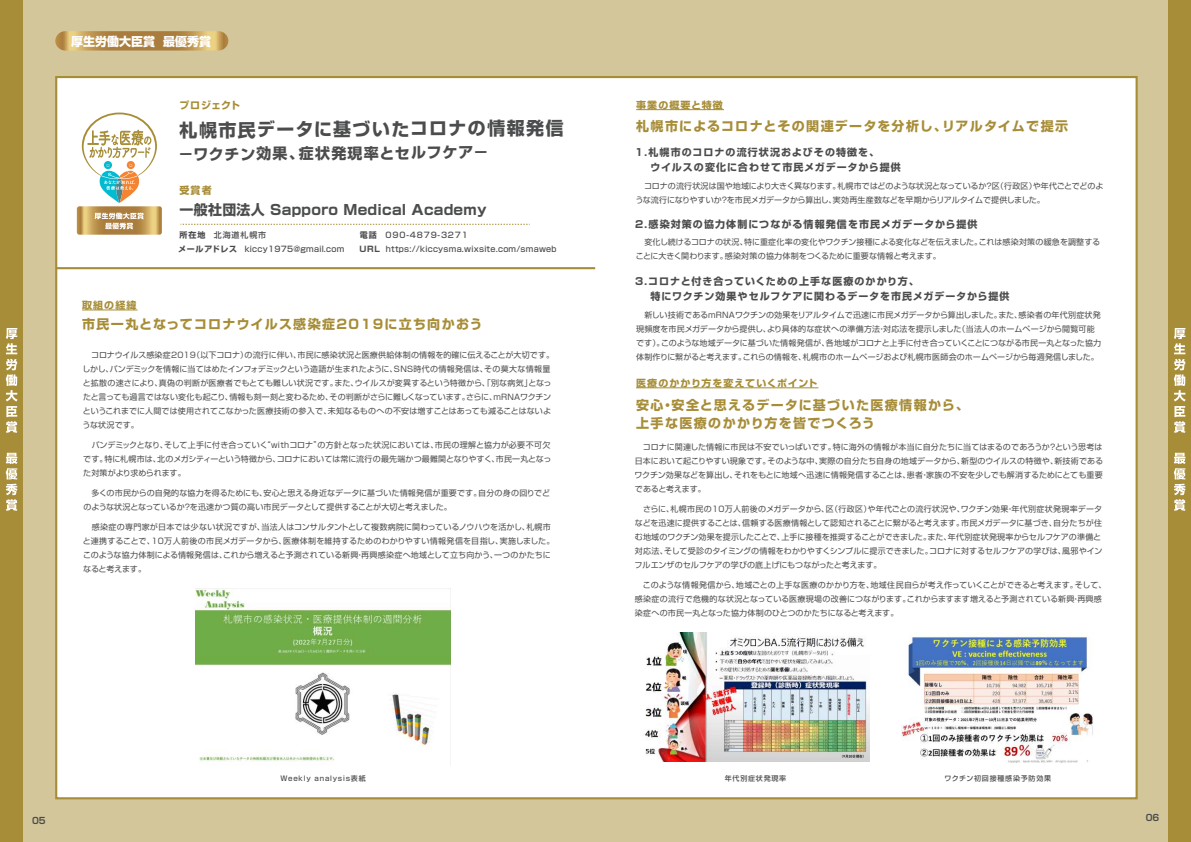
<style>
.page{position:relative;width:1191px;height:842px;background:#fff}
.page>*{position:absolute;margin:0;border:0;box-sizing:border-box;transform-origin:0 0}
.t1{font:700 18px "Shin Go Pro";letter-spacing:.07em;color:#4b4c4d}
.t2{font:700 15px "Shin Go Pro";letter-spacing:.05em;color:#4b4c4d}
.t3{font:700 14px "Shin Go Pro";letter-spacing:.02em;color:#4b4c4d}
.t4{font:700 13px/18px "Shin Go Pro";letter-spacing:.1em;color:#a78d37}
.t5{font:800 12px "Shin Go Pro";color:#fff}
.t6{font:700 10px/15px "Shin Go Pro";letter-spacing:.1em;color:#4b4c4d}
.t7{font:700 10px "Shin Go Pro";letter-spacing:.105em;color:#a78d37}
.t8{font:700 9px "Shin Go Pro De";color:#494a4b}
.t9{font:8px/14px "Shin Go Pro";letter-spacing:.005em;color:#4b4c4d}
.t10{font:500 8px "Shin Go Pro";letter-spacing:.03em;color:#4b4c4d}
.t11{font:500 8px "Shin Go Pro";letter-spacing:.11em;color:#4b4c4d}
.t12{font:700 8px "Shin Go Pro";color:#4b4c4d}
.t13{font:500 7px "Shin Go Pro";letter-spacing:.11em;color:#4b4c4d}
.s1{font-weight:700}
</style>
<div class="page">
<div style="left:0;top:0;width:1190px;height:842px;background:#d3c69b"></div>
<div style="left:0;top:0;width:23px;height:842px;background:#a78d37"></div>
<div style="left:1168px;top:0;width:23px;height:842px;background:#a78d37"></div>
<div style="left:55px;top:76px;width:1082px;height:723px;background:#fff;border:2px solid #a78d37"></div>
<hr style="left:56px;top:267px;width:539px;height:2px;background:#a78d37">
<svg style="left:6px;top:328px;width:12px;height:105px"></svg>
<svg style="left:6px;top:453px;width:12px;height:58px"></svg>
<svg style="left:1174px;top:328px;width:11px;height:105px"></svg>
<svg style="left:1173px;top:453px;width:12px;height:58px"></svg>
<svg style="left:55px;top:31px;width:173px;height:20px;background:#bd9653"></svg>
<hr style="left:82px;top:310px;width:56px;height:1px;background:#a78d37">
<hr style="left:636px;top:109px;width:88px;height:1px;background:#a78d37">
<hr style="left:636px;top:388px;width:182px;height:1px;background:#a78d37">
<svg style="left:180px;top:224px;width:350px;height:1px"></svg>
<svg style="left:77px;top:113px;width:85px;height:122px"></svg>
<img style="left:195px;top:589px;width:255px;height:176px">
<img style="left:644px;top:632px;width:225px;height:129px">
<img style="left:901px;top:632px;width:193px;height:130px">
<h3 class="t5" style="left:71px;top:32px;width:141px">厚生労働大臣賞 最優秀賞</h3>
<p class="t7" style="left:179px;top:97px;width:62px">プロジェクト</p>
<h1 class="t1" style="left:180px;top:115px;width:386px">札幌市民データに基づいたコロナの情報発信</h1>
<h2 class="t2" style="left:179px;top:141px;width:312px">－ワクチン効果、症状発現率とセルフケア－</h2>
<p class="t7" style="left:179px;top:183px;width:34px">受賞者</p>
<p class="t10" style="left:180px;top:228px;width:88px"><span class="s1">所在地</span> 北海道札幌市</p>
<h3 class="t3" style="left:179px;top:199px;width:308px">一般社団法人 Sapporo Medical Academy</h3>
<p class="t12" style="left:360px;top:228px;width:18px">電話</p>
<p class="t11" style="left:385px;top:228px;width:84px">090-4879-3271</p>
<p class="t7" style="left:82px;top:297px;width:56px">取組の経緯</p>
<p class="t10" style="left:178px;top:242px;width:168px"><span class="s1">メールアドレス</span> kiccy1975@gmail.com</p>
<p class="t10" style="left:359px;top:242px;width:199px"><span class="s1">URL</span> https://kiccysma.wixsite.com/smaweb</p>
<h3 class="t4" style="left:82px;top:314px;width:402px">市民一丸となってコロナウイルス感染症2019に立ち向かおう</h3>
<p class="t7" style="left:636px;top:97px;width:88px">事業の概要と特徴</p>
<h3 class="t4" style="left:636px;top:115px;width:433px">札幌市によるコロナとその関連データを分析し、リアルタイムで提示</h3>
<p class="t6" style="left:639px;top:144px;width:263px;text-indent:-5px">１．札幌市のコロナの流行状況およびその特徴を、<br>　ウイルスの変化に合わせて市民メガデータから提供</p>
<p class="t9" style="left:635px;top:178px;width:469px;text-indent:9px">コロナの流行状況は国や地域により大きく異なります。札幌市ではどのような状況となっているか？区（行政区）や年代ごとでどのような流行になりやすいか？を市民メガデータから算出し、実効再生産数などを早期からリアルタイムで提供しました。</p>
<p class="t9" style="left:636px;top:234px;width:466px">　変化し続けるコロナの状況、特に重症化率の変化やワクチン接種による変化などを伝えました。これは感染対策の緩急を調整することに大きく関わります。感染対策の協力体制をつくるために重要な情報と考えます。</p>
<p class="t6" style="left:635px;top:273px;width:376px">3．コロナと付き合っていくための上手な医療のかかり方、<br>　 特にワクチン効果やセルフケアに関わるデータを市民メガデータから提供</p>
<p class="t9" style="left:636px;top:307px;width:467px">　新しい技術であるmRNAワクチンの効果をリアルタイムで迅速に市民メガデータから算出しました。また、感染者の年代別症状発現頻度を市民メガデータから提供し、より具体的な症状への準備方法・対応法を提示しました（当法人のホームページから閲覧可能です）。このような地域データに基づいた情報発信が、各地域がコロナと上手に付き合っていくことにつながる市民一丸となった協力</p>
<p class="t6" style="left:635px;top:216px;width:344px">2．感染対策の協力体制につながる情報発信を市民メガデータから提供</p>
<p class="t9" style="left:91px;top:347px;width:464px">コロナウイルス感染症2019（以下コロナ）の流行に伴い、市民に感染状況と医療供給体制の情報を的確に伝えることが大切です。</p>
<p class="t9" style="left:636px;top:349px;width:464px">体制作りに繋がると考えます。これらの情報を、札幌市のホームページおよび札幌市医師会のホームページから毎週発信しました。</p>
<p class="t9" style="left:83px;top:361px;width:470px">しかし、パンデミックを情報に当てはめたインフォデミックという造語が生まれたように、SNS時代の情報発信は、その莫大な情報量と拡散の速さにより、真偽の判断が医療者でもとても難しい状況です。また、ウイルスが変異するという特徴から、「別な病気」となったと言っても過言ではない変化も起こり、情報も刻一刻と変わるため、その判断がさらに難しくなっています。さらに、mRNAワクチンというこれまでに人間では使用されてこなかった医療技術の参入で、未知なるものへの不安は増すことはあっても減ることはないような状況です。</p>
<p class="t9" style="left:83px;top:437px;width:469px">　パンデミックとなり、そして上手に付き合っていく“withコロナ”の方針となった状況においては、市民の理解と協力が必要不可欠です。特に札幌市は、北のメガシティーという特徴から、コロナにおいては常に流行の最先端かつ最難関となりやすく、市民一丸となった対策がより求められます。</p>
<p class="t9" style="left:83px;top:485px;width:468px">　多くの市民からの自発的な協力を得るためにも、安心と思える身近なデータに基づいた情報発信が重要です。自分の身の回りでどのような状況となっているか？を迅速かつ質の高い市民データとして提供することが大切と考えました。</p>
<p class="t9" style="left:83px;top:519px;width:473px">　感染症の専門家が日本では少ない状況ですが、当法人はコンサルタントとして複数病院に関わっているノウハウを活かし、札幌市と連携することで、10万人前後の市民メガデータから、医療体制を維持するためのわかりやすい情報発信を目指し、実施しました。このような協力体制による情報発信は、これから増えると予測されている新興・再興感染症へ地域として立ち向かう、一つのかたちになると考えます。</p>
<p class="t7" style="left:636px;top:375px;width:183px">医療のかかり方を変えていくポイント</p>
<h3 class="t4" style="left:636px;top:395px;width:334px">安心・安全と思えるデータに基づいた医療情報から、上手な医療のかかり方を皆でつくろう</h3>
<p class="t9" style="left:634px;top:439px;width:470px;text-align:justify">　コロナに関連した情報に市民は不安でいっぱいです。特に海外の情報が本当に自分たちに当てはまるのであろうか？という思考は日本において起こりやすい現象です。そのような中、実際の自分たち自身の地域データから、新型のウイルスの特徴や、新技術であるワクチン効果などを算出し、それをもとに地域へ迅速に情報発信することは、患者・家族の不安を少しでも解消するためにとても重要であると考えます。</p>
<p class="t9" style="left:634px;top:501px;width:469px">　さらに、札幌市民の10万人前後のメガデータから、区（行政区）や年代ごとの流行状況や、ワクチン効果・年代別症状発現率データなどを迅速に提供することは、信頼する医療情報として認知されることに繋がると考えます。市民メガデータに基づき、自分たちが住む地域のワクチン効果を提示したことで、上手に接種を推奨することができました。また、年代別症状発現率からセルフケアの準備と対応法、そして受診のタイミングの情報をわかりやすくシンプルに提示できました。コロナに対するセルフケアの学びは、風邪やインフルエンザのセルフケアの学びの底上げにもつながったと考えます。</p>
<p class="t9" style="left:635px;top:577px;width:473px">　このような情報発信から、地域ごとの上手な医療のかかり方を、地域住民自らが考え作っていくことができると考えます。そして、感染症の流行で危機的な状況となっている医療現場の改善につながります。これからますます増えると予測されている新興・再興感染症への市民一丸となった協力体制のひとつのかたちになると考えます。</p>
<p class="t13" style="left:280px;top:772px;width:87px">Weekly analysis表紙</p>
<p class="t13" style="left:725px;top:772px;width:63px">年代別症状発現率</p>
<p class="t13" style="left:944px;top:772px;width:108px">ワクチン初回接種感染予防効果</p>
<p class="t8" style="left:32px;top:813px;width:15px">05</p>
<p class="t8" style="left:1145px;top:810px;width:15px">06</p>
</div>
